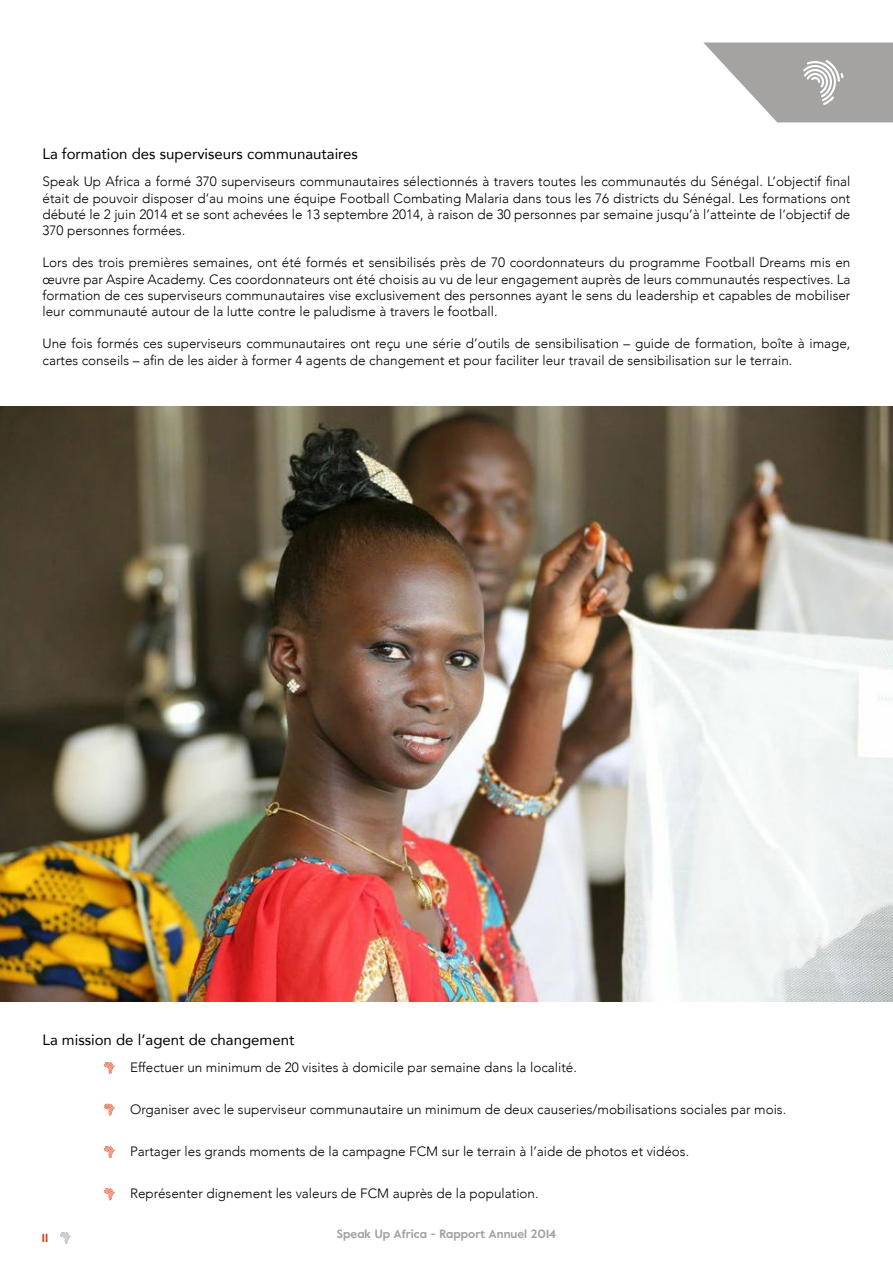
<style>
.page{position:relative;width:893px;height:1263px;background:#fff}
.page>*{position:absolute;margin:0;border:0;box-sizing:border-box;transform-origin:0 0}
.t1{font:15px "Avenir";color:#000}
.t2{font:300 13.5px/16.2px "Avenir";color:#000;text-align:justify}
.t3{font:12px "Value Sans";color:#a4a3a2}
.t4{font:12px "Value Sans";color:#de3e14}
</style>
<div class="page">
<svg style="left:60px;top:1232px;width:11px;height:12px"></svg>
<svg style="left:704px;top:43px;width:189px;height:79px"></svg>
<svg style="left:104px;top:1062px;width:11px;height:12px"></svg>
<svg style="left:104px;top:1103px;width:11px;height:13px"></svg>
<svg style="left:104px;top:1188px;width:11px;height:12px"></svg>
<svg style="left:104px;top:1146px;width:11px;height:12px"></svg>
<img style="left:0;top:406px;width:893px;height:595px">
<p class="t1" style="left:43px;top:142px;width:317px">La formation des superviseurs communautaires</p>
<p class="t2" style="left:43px;top:174px;width:809px">Speak Up Africa a formé 370 superviseurs communautaires sélectionnés à travers toutes les communautés du Sénégal. L’objectif final était de pouvoir disposer d’au moins une équipe Football Combating Malaria dans tous les 76 districts du Sénégal. Les formations ont débuté le 2 juin 2014 et se sont achevées le 13 septembre 2014, à raison de 30 personnes par semaine jusqu’à l’atteinte de l’objectif de 370 personnes formées.</p>
<p class="t2" style="left:43px;top:255px;width:809px">Lors des trois premières semaines, ont été formés et sensibilisés près de 70 coordonnateurs du programme Football Dreams mis en œuvre par Aspire Academy. Ces coordonnateurs ont été choisis au vu de leur engagement auprès de leurs communautés respectives. La formation de ces superviseurs communautaires vise exclusivement des personnes ayant le sens du leadership et capables de mobiliser leur communauté autour de la lutte contre le paludisme à travers le football.</p>
<p class="t2" style="left:43px;top:336px;width:809px">Une fois formés ces superviseurs communautaires ont reçu une série d’outils de sensibilisation – guide de formation, boîte à image, cartes conseils – afin de les aider à former 4 agents de changement et pour faciliter leur travail de sensibilisation sur le terrain.</p>
<p class="t1" style="left:43px;top:1028px;width:253px">La mission de l’agent de changement</p>
<p class="t2" style="left:130px;top:1059px;width:448px">Effectuer un minimum de 20 visites à domicile par semaine dans la localité.</p>
<p class="t2" style="left:130px;top:1101px;width:658px">Organiser avec le superviseur communautaire un minimum de deux causeries/mobilisations sociales par mois.</p>
<p class="t2" style="left:130px;top:1143px;width:561px">Partager les grands moments de la campagne FCM sur le terrain à l’aide de photos et vidéos.</p>
<p class="t2" style="left:130px;top:1185px;width:410px">Représenter dignement les valeurs de FCM auprès de la population.</p>
<p class="t4" style="left:42px;top:1229px;width:8px">11</p>
<p class="t3" style="left:337px;top:1225px;width:221px">Speak Up Africa - Rapport Annuel 2014</p>
</div>
